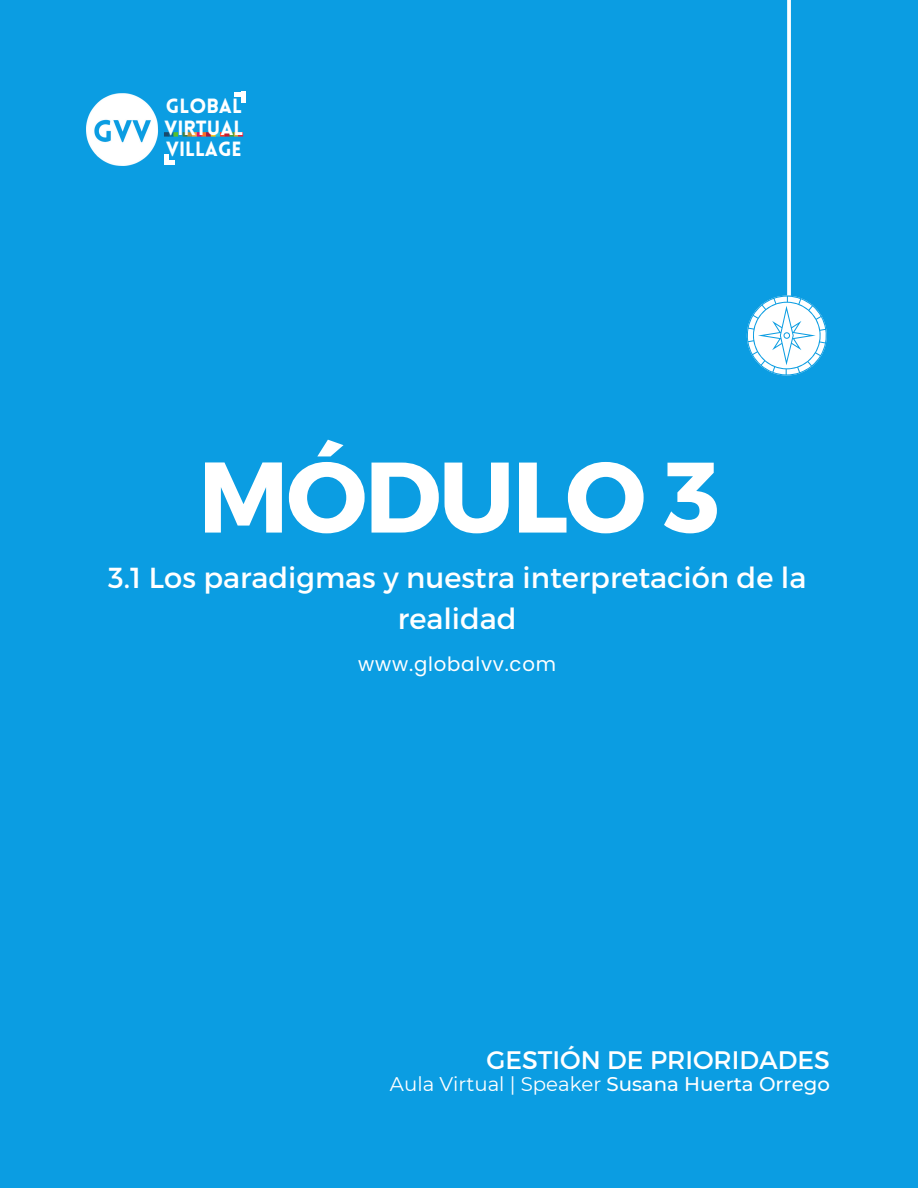
<style>
.page{position:relative;width:918px;height:1188px;background:#0b9de2}
.page>*{position:absolute;margin:0;border:0;box-sizing:border-box;transform-origin:0 0}
.t1{font:700 100.05px "Montserrat";letter-spacing:-.025em;color:#fff}
.t2{font:28.95px/40.5px "Montserrat";color:#fff;text-align:center}
.t3{font:25.35px "Montserrat";color:#fff}
.t4{font:900 20.1px/21.1px "Lovelo";color:#fff;text-align:justify}
.t5{font:19.65px "Montserrat";color:#fff}
.t6{font:19.65px "Poppins";letter-spacing:.04em;color:#fff}
.s1{font-weight:500}
</style>
<div class="page">
<svg style="left:787px;top:0;width:4px;height:296px"></svg>
<img style="left:87px;top:94px;width:71px;height:72px">
<svg style="left:164px;top:132px;width:79px;height:5px"></svg>
<hr style="left:235px;top:92px;width:11px;height:4px;background:#fff">
<div style="left:241px;top:91px;width:5px;height:12px;background:#fff"></div>
<hr style="left:164px;top:161px;width:11px;height:4px;background:#fff">
<hr style="left:164px;top:154px;width:4px;height:11px;background:#fff">
<svg style="left:747px;top:296px;width:80px;height:79px"></svg>
<p class="t4" style="left:165px;top:98px;width:80px">GLOBAL VIRTUAL VILLAGE</p>
<h1 class="t1" style="left:198px;top:432px;width:524px">MÓDULO 3</h1>
<p class="t2" style="left:108px;top:556px;width:700px">3.1 Los paradigmas y nuestra interpretación de la realidad</p>
<p class="t6" style="left:358px;top:650px;width:199px">www.globalvv.com</p>
<p class="t3" style="left:487px;top:1043px;width:345px">GESTIÓN DE PRIORIDADES</p>
<p class="t5" style="left:390px;top:1072px;width:441px">Aula Virtual | Speaker <span class="s1">Susana Huerta Orrego</span></p>
</div>
